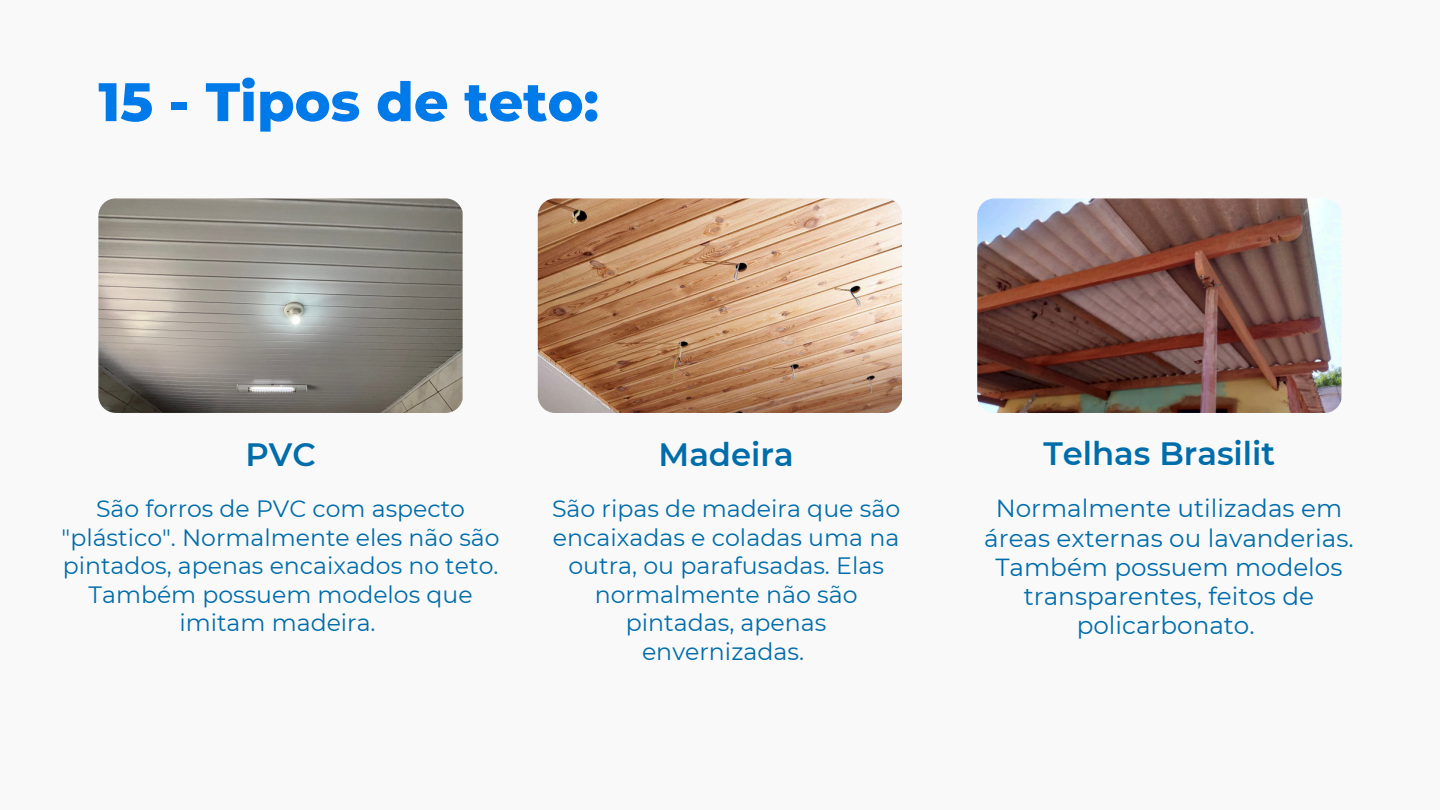
<style>
.page{position:relative;width:1440px;height:810px;background:#faf9f9}
.page>*{position:absolute;margin:0;border:0;box-sizing:border-box;transform-origin:0 0}
.t1{font:800 54.1px "Montserrat";color:#0079e9}
.t2{font:600 32.3px "Montserrat";color:#006dab}
.t3{font:24.7px/29.2px "Montserrat";color:#006dab;text-align:center}
.t4{font:23.7px/28.5px "Montserrat";color:#006dab;text-align:center}
.t5{font:23.6px/28.5px "Montserrat";color:#006dab;text-align:center}
</style>
<div class="page">
<img style="left:98px;top:198px;width:364px;height:215px">
<img style="left:538px;top:198px;width:364px;height:215px">
<img style="left:977px;top:198px;width:364px;height:215px">
<p class="t1" style="left:98px;top:69px;width:502px">15 - Tipos de teto:</p>
<p class="t2" style="left:245px;top:434px;width:72px">PVC</p>
<p class="t2" style="left:659px;top:434px;width:137px">Madeira</p>
<h3 class="t2" style="left:1043px;top:434px;width:233px">Telhas Brasilit</h3>
<p class="t5" style="left:62px;top:495px;width:439px">São forros de PVC com aspecto "plástico". Normalmente eles não são pintados, apenas encaixados no teto.</p>
<p class="t5" style="left:89px;top:580px;width:385px">Também possuem modelos que imitam madeira.</p>
<h3 class="t4" style="left:552px;top:495px;width:350px">São ripas de madeira que são encaixadas e coladas uma na outra, ou parafusadas. Elas normalmente não são pintadas, apenas envernizadas.</h3>
<p class="t3" style="left:984px;top:494px;width:371px">Normalmente utilizadas em áreas externas ou lavanderias.<br>Também possuem modelos transparentes, feitos de policarbonato.</p>
</div>
